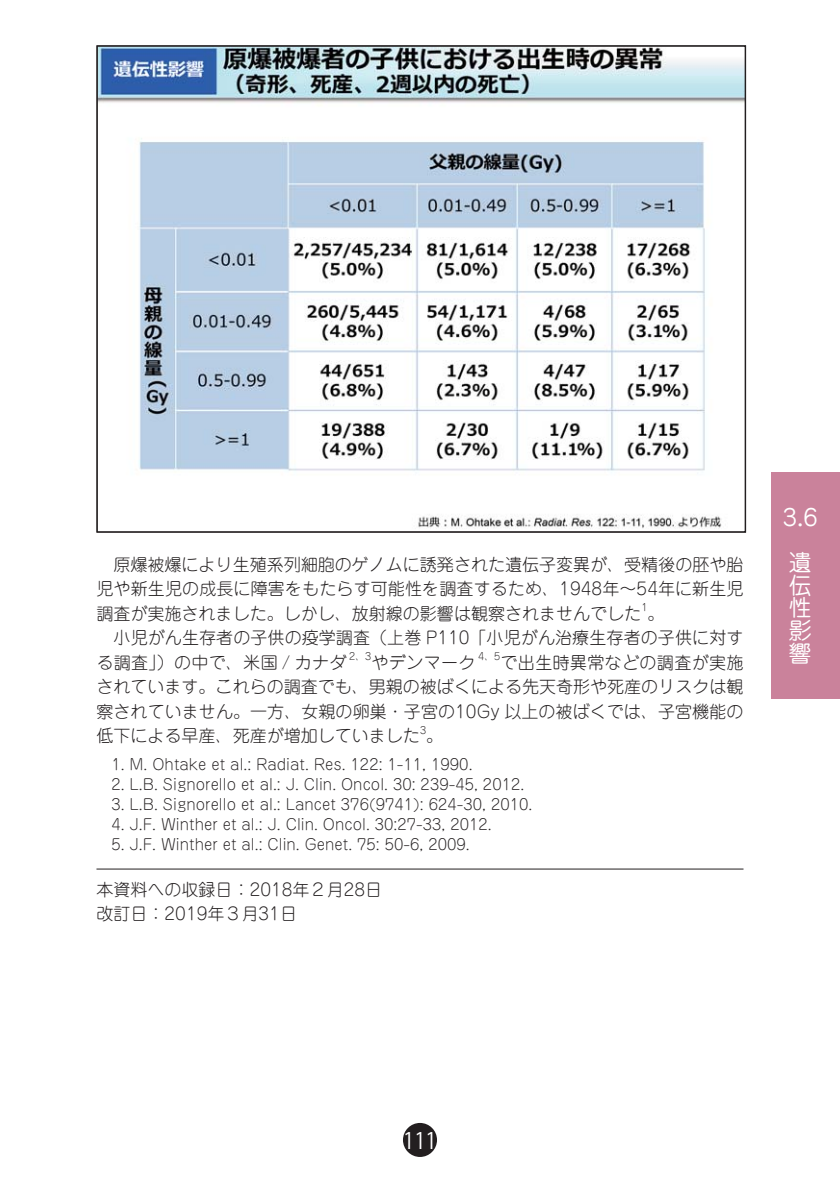
<style>
.page{position:relative;width:840px;height:1191px;background:#fff}
.page>*{position:absolute;margin:0;border:0;box-sizing:border-box;transform-origin:0 0}
.t1{font:22.6px/22.6px "Jun 201 Pro Regular 83 pv RKSJ H";color:#fff;text-align:justify}
.t2{font:22.6px "Koz Go Pr 6 N Regular 90 pv RKSJ H";color:#fff;scale:.9 1}
.t3{font:17px/24.4px "Jun 101 Pro Light 90 pv RKSJ H";letter-spacing:.005em;color:#231f20;text-align:justify}
.t4{font:14.8px/19.8px "Jun 101 Pro Light 90 pv RKSJ H";color:#231f20}
.t5{font:10px "Jun 101 Pro Light 90 pv RKSJ H";color:#231f20}
</style>
<div class="page">
<div style="left:403px;top:1123px;width:34px;height:34px;background:#231f20;border-radius:50%"></div>
<div style="left:771px;top:472px;width:68px;height:226px;background:#ca829b"></div>
<hr style="left:96px;top:868px;width:647px;height:1px;background:#231f20">
<img style="left:98px;top:47px;width:645px;height:482px">
<p class="t3" style="left:96px;top:554px;width:648px">　原爆被爆により生殖系列細胞のゲノムに誘発された遺伝子変異が、受精後の胚や胎児や新生児の成長に障害をもたらす可能性を調査するため、1948年～54年に新生児調査が実施されました。しかし、放射線の影響は観察されませんでした。</p>
<p class="t5" style="left:641px;top:604px;width:8px">1</p>
<p class="t3" style="left:96px;top:628px;width:648px">　小児がん生存者の子供の疫学調査（上巻 P110「小児がん治療生存者の子供に対する調査」）の中で、米国 / カナダ</p>
<p class="t5" style="left:349px;top:652px;width:24px">2、3</p>
<p class="t3" style="left:371px;top:652px;width:105px">やデンマーク</p>
<p class="t5" style="left:478px;top:652px;width:24px">4、5</p>
<p class="t3" style="left:96px;top:652px;width:648px;text-indent:404px">で出生時異常などの調査が実施されています。これらの調査でも、男親の被ばくによる先天奇形や死産のリスクは観察されていません。一方、女親の卵巣・子宮の10Gy 以上の被ばくでは、子宮機能の低下による早産、死産が増加していました。</p>
<p class="t5" style="left:420px;top:726px;width:8px">3</p>
<p class="t4" style="left:96px;top:756px;width:437px">　1. M. Ohtake et al.: Radiat. Res. 122: 1-11, 1990.<br>　2. L.B. Signorello et al.: J. Clin. Oncol. 30: 239-45, 2012.　3. L.B. Signorello et al.: Lancet 376(9741): 624-30, 2010.　4. J.F. Winther et al.: J. Clin. Oncol. 30:27-33, 2012.<br>　5. J.F. Winther et al.: Clin. Genet. 75: 50-6, 2009.</p>
<p class="t3" style="left:96px;top:879px;width:287px">本資料への収録日：2018年２月28日改訂日：2019年３月31日</p>
<h1 class="t1" style="left:782px;top:509px;width:36px">3.6</h1>
<h1 class="t1" style="left:788px;top:554px;width:24px">遺伝性影響</h1>
<h1 class="t2" style="left:403px;top:1131px;width:39px">111</h1>
</div>
